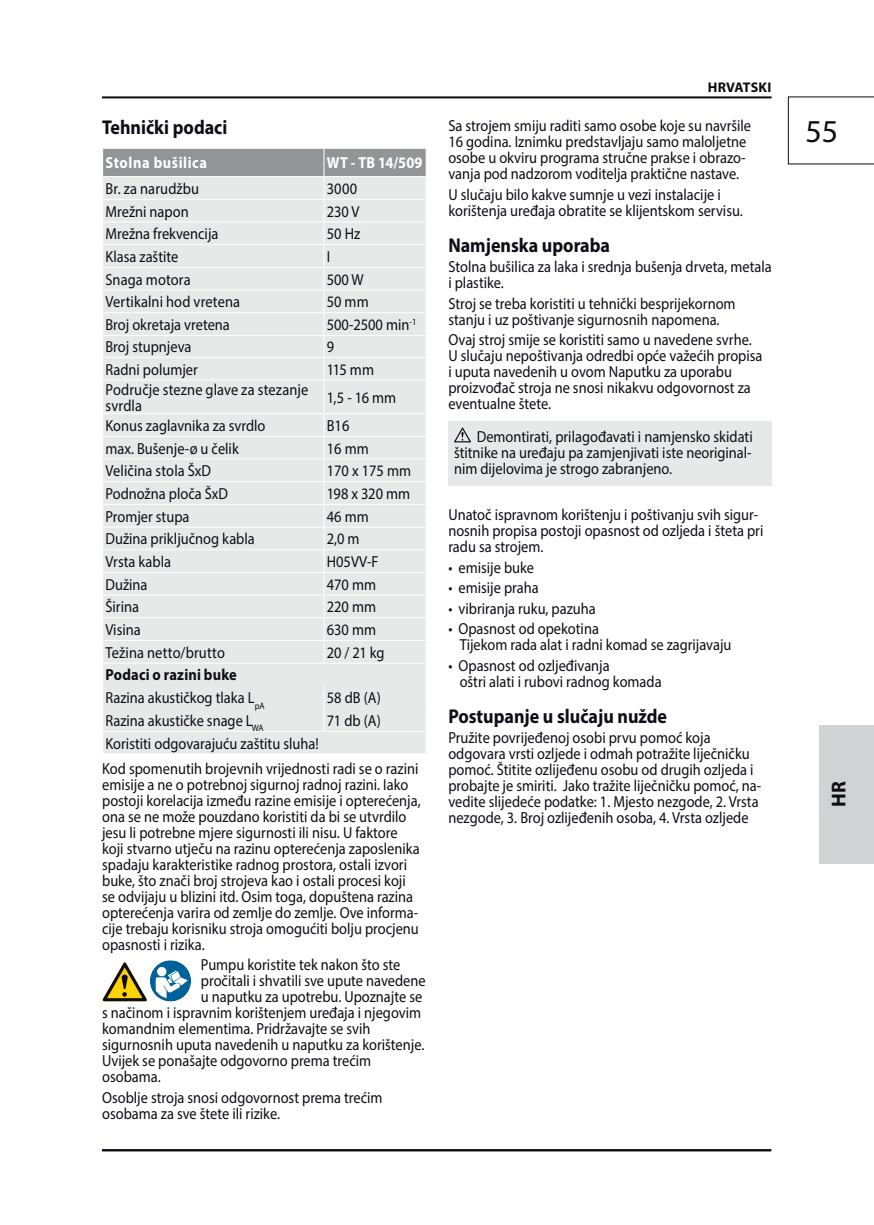
<style>
.page{position:relative;width:874px;height:1225px;background:#fff}
.page>*{position:absolute;margin:0;border:0;box-sizing:border-box;transform-origin:0 0}
.t1{font:32px "Myriad Pro";color:#0e0c15}
.t2{font:700 20px "Myriad Pro";color:#0e0c15;scale:.9 1}
.t3{font:700 20px "Myriad Pro";color:#0e0c15}
.t4{font:16px/16px "Myriad Pro";color:#0e0c15;scale:.9 1}
.t5{font:700 16px "Myriad Pro";letter-spacing:.04em;color:#fff;scale:.9 1}
.t6{font:700 14px "Myriad Pro";letter-spacing:.015em;color:#0e0c15}
.s1{font-weight:700}
</style>
<div class="page">
<hr style="left:102px;top:1149px;width:668px;height:2px;background:#0e0c15">
<hr style="left:102px;top:96px;width:669px;height:2px;background:#0e0c15">
<svg style="left:787px;top:96px;width:86px;height:69px"></svg>
<div style="left:856px;top:725px;width:17px;height:138px;background:#d0d3d3"></div>
<div style="left:818px;top:725px;width:38px;height:138px;background:#d0d3d3"></div>
<div style="left:103px;top:380px;width:322px;height:373px;background:#e6e9e8"></div>
<hr style="left:323px;top:380px;width:1px;height:33px;background:#fff">
<hr style="left:102px;top:413px;width:222px;height:1px;background:#fff">
<hr style="left:324px;top:413px;width:102px;height:1px;background:#fff">
<hr style="left:102px;top:436px;width:222px;height:1px;background:#fff">
<hr style="left:324px;top:436px;width:102px;height:1px;background:#fff">
<hr style="left:102px;top:458px;width:222px;height:1px;background:#fff">
<hr style="left:324px;top:458px;width:102px;height:1px;background:#fff">
<hr style="left:102px;top:481px;width:222px;height:1px;background:#fff">
<hr style="left:324px;top:481px;width:102px;height:1px;background:#fff">
<hr style="left:102px;top:504px;width:222px;height:1px;background:#fff">
<hr style="left:324px;top:504px;width:102px;height:1px;background:#fff">
<hr style="left:102px;top:526px;width:222px;height:1px;background:#fff">
<hr style="left:324px;top:526px;width:102px;height:1px;background:#fff">
<hr style="left:102px;top:549px;width:222px;height:1px;background:#fff">
<hr style="left:324px;top:549px;width:102px;height:1px;background:#fff">
<hr style="left:102px;top:572px;width:222px;height:1px;background:#fff">
<hr style="left:324px;top:572px;width:102px;height:1px;background:#fff">
<hr style="left:102px;top:594px;width:222px;height:1px;background:#fff">
<hr style="left:324px;top:594px;width:102px;height:1px;background:#fff">
<hr style="left:102px;top:617px;width:222px;height:1px;background:#fff">
<hr style="left:324px;top:617px;width:102px;height:1px;background:#fff">
<hr style="left:102px;top:640px;width:222px;height:1px;background:#fff">
<hr style="left:324px;top:640px;width:102px;height:1px;background:#fff">
<svg style="left:323px;top:414px;width:1px;height:248px"></svg>
<hr style="left:102px;top:662px;width:222px;height:1px;background:#fff">
<hr style="left:324px;top:662px;width:102px;height:1px;background:#fff">
<svg style="left:323px;top:686px;width:1px;height:44px"></svg>
<hr style="left:102px;top:730px;width:222px;height:1px;background:#fff">
<hr style="left:324px;top:730px;width:102px;height:1px;background:#fff">
<svg style="left:425px;top:414px;width:1px;height:339px"></svg>
<svg style="left:103px;top:148px;width:323px;height:231px;background:#dde0df"></svg>
<div style="left:150px;top:960px;width:41px;height:41px;background:#01629b;border-radius:50%"></div>
<div style="left:157px;top:967px;width:9px;height:9px;background:#fff;border-radius:50%"></div>
<svg style="left:156px;top:970px;width:32px;height:28px"></svg>
<svg style="left:103px;top:962px;width:44px;height:39px"></svg>
<div style="left:448px;top:422px;width:323px;height:64px;background:#e6e9e8"></div>
<svg style="left:454px;top:427px;width:17px;height:15px"></svg>
<p class="t2" style="left:102px;top:114px;width:140px">Tehnički podaci</p>
<p class="t5" style="left:105px;top:153px;width:114px">Stolna bušilica</p>
<p class="t5" style="left:326px;top:153px;width:108px">WT - TB 14/509</p>
<p class="t4" style="left:105px;top:180px;width:106px">Br. za narudžbu</p>
<p class="t4" style="left:326px;top:180px;width:35px">3000</p>
<p class="t4" style="left:105px;top:203px;width:94px">Mrežni napon</p>
<p class="t4" style="left:326px;top:203px;width:38px">230 V</p>
<p class="t4" style="left:105px;top:226px;width:127px">Mrežna frekvencija</p>
<p class="t4" style="left:326px;top:226px;width:39px">50 Hz</p>
<p class="t4" style="left:105px;top:248px;width:82px">Klasa zaštite</p>
<p class="t4" style="left:326px;top:248px;width:5px">I</p>
<p class="t4" style="left:105px;top:271px;width:96px">Snaga motora</p>
<p class="t4" style="left:326px;top:271px;width:42px">500 W</p>
<p class="t4" style="left:105px;top:294px;width:151px">Vertikalni hod vretena</p>
<p class="t4" style="left:326px;top:294px;width:48px">50 mm</p>
<p class="t4" style="left:105px;top:316px;width:140px">Broj okretaja vretena</p>
<p class="t4" style="left:326px;top:316px;width:101px">500-2500 min<sup>-1</sup></p>
<p class="t4" style="left:105px;top:339px;width:97px">Broj stupnjeva</p>
<p class="t4" style="left:326px;top:339px;width:10px">9</p>
<p class="t4" style="left:105px;top:361px;width:104px">Radni polumjer</p>
<p class="t4" style="left:326px;top:361px;width:54px">115 mm</p>
<p class="t4" style="left:105px;top:381px;width:227px">Područje stezne glave za stezanje svrdla</p>
<p class="t4" style="left:326px;top:389px;width:79px">1,5 - 16 mm</p>
<p class="t4" style="left:105px;top:417px;width:179px">Konus zaglavnika za svrdlo</p>
<p class="t4" style="left:326px;top:417px;width:27px">B16</p>
<p class="t4" style="left:105px;top:440px;width:149px">max. Bušenje-ø u čelik</p>
<p class="t4" style="left:326px;top:440px;width:48px">16 mm</p>
<p class="t4" style="left:105px;top:463px;width:119px">Veličina stola ŠxD</p>
<p class="t4" style="left:326px;top:463px;width:95px">170 x 175 mm</p>
<p class="t4" style="left:105px;top:485px;width:138px">Podnožna ploča ŠxD</p>
<p class="t4" style="left:326px;top:485px;width:94px">198 x 320 mm</p>
<p class="t4" style="left:105px;top:508px;width:95px">Promjer stupa</p>
<p class="t4" style="left:326px;top:508px;width:48px">46 mm</p>
<p class="t4" style="left:105px;top:531px;width:167px">Dužina priključnog kabla</p>
<p class="t4" style="left:326px;top:531px;width:38px">2,0 m</p>
<p class="t4" style="left:105px;top:553px;width:74px">Vrsta kabla</p>
<p class="t4" style="left:326px;top:553px;width:59px">H05VV-F</p>
<p class="t4" style="left:105px;top:576px;width:48px">Dužina</p>
<p class="t4" style="left:326px;top:576px;width:56px">470 mm</p>
<p class="t4" style="left:105px;top:599px;width:39px">Širina</p>
<p class="t4" style="left:326px;top:599px;width:56px">220 mm</p>
<p class="t4" style="left:105px;top:621px;width:41px">Visina</p>
<p class="t4" style="left:326px;top:621px;width:56px">630 mm</p>
<p class="t4" style="left:105px;top:644px;width:134px">Težina netto/brutto</p>
<p class="t4" style="left:326px;top:644px;width:66px">20 / 21 kg</p>
<p class="t4" style="left:105px;top:663px;width:178px;line-height:22.6px"><span class="s1">Podaci o razini buke<br></span>Razina akustičkog tlaka L<sub>pA</sub></p>
<p class="t4" style="left:326px;top:689px;width:61px">58 dB (A)</p>
<p class="t4" style="left:105px;top:712px;width:177px">Razina akustičke snage L<sub>WA</sub></p>
<p class="t4" style="left:326px;top:712px;width:61px">71 db (A)</p>
<p class="t4" style="left:102px;top:730px;width:353px;line-height:25.2px">Koristiti odgovarajuću zaštitu sluha!<br>Kod spomenutih brojevnih vrijednosti radi se o razini</p>
<p class="t4" style="left:102px;top:776px;width:355px">emisije a ne o potrebnoj sigurnoj radnoj razini. Iako postoji korelacija između razine emisije i opterećenja, ona se ne može pouzdano koristiti da bi se utvrdilo jesu li potrebne mjere sigurnosti ili nisu. U faktore koji stvarno utječu na razinu opterećenja zaposlenika spadaju karakteristike radnog prostora, ostali izvori buke, što znači broj strojeva kao i ostali procesi koji se odvijaju u blizini itd. Osim toga, dopuštena razina opterećenja varira od zemlje do zemlje. Ove informa&shy;cije trebaju korisniku stroja omogućiti bolju procjenu opasnosti i rizika.</p>
<p class="t4" style="left:201px;top:956px;width:223px">Pumpu koristite tek nakon što ste</p>
<p class="t4" style="left:201px;top:972px;width:251px">pročitali i shvatili sve upute navedene</p>
<p class="t4" style="left:201px;top:988px;width:247px">u naputku za upotrebu. Upoznajte se</p>
<p class="t4" style="left:102px;top:1004px;width:356px">s načinom i ispravnim korištenjem uređaja i njegovim</p>
<p class="t4" style="left:102px;top:1020px;width:299px">komandnim elementima. Pridržavajte se svih</p>
<p class="t4" style="left:102px;top:1036px;width:359px">sigurnosnih uputa navedenih u naputku za korištenje.</p>
<p class="t4" style="left:102px;top:1052px;width:300px">Uvijek se ponašajte odgovorno prema trećim</p>
<p class="t4" style="left:102px;top:1068px;width:67px">osobama.</p>
<p class="t4" style="left:102px;top:1089px;width:313px">Osoblje stroja snosi odgovornost prema trećim osobama za sve štete ili rizike.</p>
<p class="t6" style="left:707px;top:78px;width:65px">HRVATSKI</p>
<p class="t4" style="left:448px;top:117px;width:338px">Sa strojem smiju raditi samo osobe koje su navršile 16 godina. Iznimku predstavljaju samo maloljetne osobe u okviru programa stručne prakse i obrazo&shy;vanja pod nadzorom voditelja praktične nastave.</p>
<p class="t4" style="left:448px;top:186px;width:328px">U slučaju bilo kakve sumnje u vezi instalacije i korištenja uređaja obratite se klijentskom servisu.</p>
<p class="t2" style="left:448px;top:232px;width:181px">Namjenska uporaba</p>
<p class="t4" style="left:448px;top:258px;width:361px">Stolna bušilica za laka i srednja bušenja drveta, metala i plastike.</p>
<p class="t4" style="left:448px;top:295px;width:320px">Stroj se treba koristiti u tehnički besprijekornom stanju i uz poštivanje sigurnosnih napomena.</p>
<p class="t4" style="left:448px;top:331px;width:350px">Ovaj stroj smije se koristiti samo u navedene svrhe.<br>U slučaju nepoštivanja odredbi opće važećih propisa i uputa navedenih u ovom Naputku za uporabu proizvođač stroja ne snosi nikakvu odgovornost za eventualne štete.</p>
<p class="t4" style="left:454px;top:429px;width:333px;text-align:justify;text-indent:23px">Demontirati, prilagođavati i namjensko skidati štitnike na uređaju pa zamjenjivati iste neoriginal&shy;nim dijelovima je strogo zabranjeno.</p>
<p class="t4" style="left:448px;top:506px;width:351px">Unatoč ispravnom korištenju i poštivanju svih sigur&shy;nosnih propisa postoji opasnost od ozljeda i šteta pri radu sa strojem.</p>
<p class="t4" style="left:448px;top:559px;width:97px">• emisije buke</p>
<p class="t4" style="left:448px;top:579px;width:102px">• emisije praha</p>
<p class="t4" style="left:448px;top:600px;width:165px">• vibriranja ruku, pazuha</p>
<p class="t4" style="left:459px;top:620px;width:303px;text-indent:-11px">• Opasnost od opekotina<br>Tijekom rada alat i radni komad se zagrijavaju</p>
<p class="t4" style="left:459px;top:657px;width:226px;text-indent:-11px">• Opasnost od ozljeđivanja<br>oštri alati i rubovi radnog komada</p>
<p class="t2" style="left:448px;top:703px;width:244px">Postupanje u slučaju nužde</p>
<p class="t4" style="left:448px;top:729px;width:349px">Pružite povrijeđenoj osobi prvu pomoć koja odgovara vrsti ozljede i odmah potražite liječničku pomoć. Štitite ozlijeđenu osobu od drugih ozljeda i probajte je smiriti. Jako tražite liječničku pomoć, na&shy;vedite slijedeće podatke: 1. Mjesto nezgode, 2. Vrsta nezgode, 3. Broj ozlijeđenih osoba, 4. Vrsta ozljede</p>
<h1 class="t1" style="left:805px;top:112px;width:34px">55</h1>
<p class="t3" style="left:825px;top:807px;width:28px;rotate:-90deg">HR</p>
<p class="t3" style="left:825px;top:801px;width:15px;rotate:-90deg">D</p>
</div>
